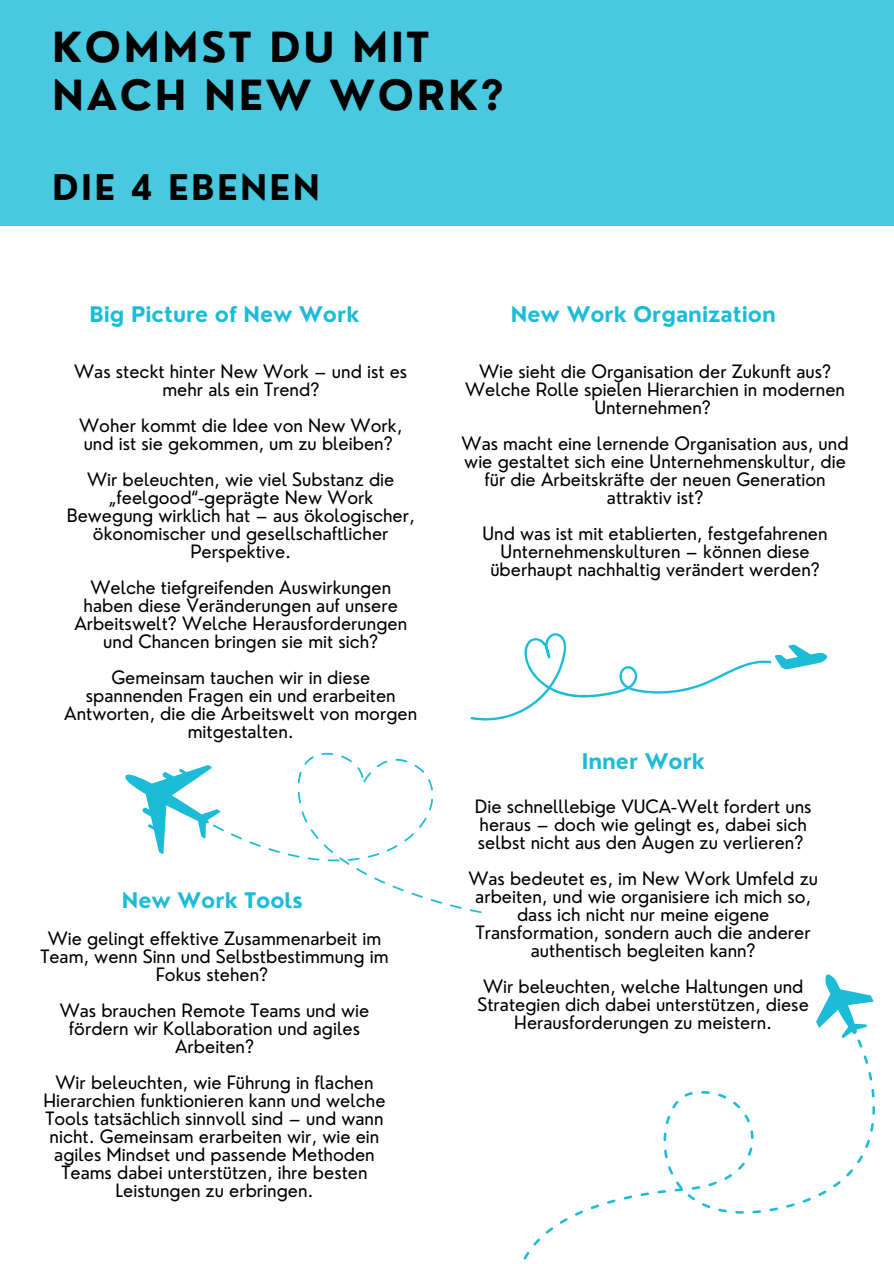
<style>
.page{position:relative;width:894px;height:1264px;background:#fff}
.page>*{position:absolute;margin:0;border:0;box-sizing:border-box;transform-origin:0 0}
.t1{font:700 40.5px/48.3px "Nourd";letter-spacing:.065em;color:#000}
.t2{font:700 34.5px "Nourd";letter-spacing:.065em;color:#000}
.t3{font:700 21px "Nourd";color:#1cbcd9}
.t4{font:18px/18px "Nourd";color:#000;text-align:center}
</style>
<div class="page">
<div style="left:0;top:0;width:893px;height:226px;background:#49c9e0"></div>
<svg style="left:816px;top:974px;width:57px;height:64px"></svg>
<svg style="left:523px;top:1039px;width:351px;height:221px"></svg>
<svg style="left:470px;top:633px;width:356px;height:88px"></svg>
<svg style="left:450px;top:904px;width:11px;height:4px"></svg>
<svg style="left:469px;top:909px;width:12px;height:4px"></svg>
<svg style="left:268px;top:848px;width:12px;height:4px"></svg>
<svg style="left:231px;top:833px;width:11px;height:6px"></svg>
<svg style="left:249px;top:841px;width:12px;height:5px"></svg>
<svg style="left:288px;top:752px;width:154px;height:151px"></svg>
<svg style="left:125px;top:765px;width:99px;height:89px"></svg>
<h1 class="t1" style="left:52px;top:22px;width:453px">KOMMST DU MIT<br>NACH NEW WORK?</h1>
<h2 class="t2" style="left:52px;top:166px;width:269px">DIE 4 EBENEN</h2>
<p class="t3" style="left:89px;top:301px;width:271px">Big Picture of New Work</p>
<p class="t3" style="left:511px;top:301px;width:266px">New Work Organization</p>
<p class="t4" style="left:479px;top:362px;width:353px">Wie sieht die Organisation der Zukunft aus?</p>
<p class="t4" style="left:465px;top:380px;width:381px">Welche Rolle spielen Hierarchien in modernen<br>Unternehmen?</p>
<p class="t4" style="left:461px;top:434px;width:388px">Was macht eine lernende Organisation aus, und wie gestaltet sich eine Unternehmenskultur, die für die Arbeitskräfte der neuen Generation attraktiv ist?</p>
<p class="t4" style="left:482px;top:524px;width:346px">Und was ist mit etablierten, festgefahrenen<br>Unternehmenskulturen – können diese überhaupt nachhaltig verändert werden?</p>
<h3 class="t4" style="left:74px;top:362px;width:334px">Was steckt hinter New Work – und ist es mehr als ein Trend?</h3>
<h3 class="t4" style="left:79px;top:416px;width:324px;text-align:left">Woher kommt die Idee von New Work, und ist sie gekommen, um zu bleiben?</h3>
<p class="t4" style="left:67px;top:470px;width:349px">Wir beleuchten, wie viel Substanz die „feelgood“-geprägte New Work<br>Bewegung wirklich hat – aus ökologischer, ökonomischer und gesellschaftlicher<br>Perspektive.</p>
<p class="t4" style="left:74px;top:578px;width:334px">Welche tiefgreifenden Auswirkungen haben diese Veränderungen auf unsere Arbeitswelt? Welche Herausforderungen und Chancen bringen sie mit sich?</p>
<p class="t4" style="left:64px;top:668px;width:354px">Gemeinsam tauchen wir in diese spannenden Fragen ein und erarbeiten<br>Antworten, die die Arbeitswelt von morgen mitgestalten.</p>
<p class="t3" style="left:122px;top:886px;width:182px">New Work Tools</p>
<h3 class="t4" style="left:40px;top:929px;width:349px">Wie gelingt effektive Zusammenarbeit im<br>Team, wenn Sinn und Selbstbestimmung im<br>Fokus stehen?</h3>
<p class="t4" style="left:60px;top:1001px;width:311px">Was brauchen Remote Teams und wie fördern wir Kollaboration und agiles<br>Arbeiten?</p>
<p class="t4" style="left:44px;top:1073px;width:343px">Wir beleuchten, wie Führung in flachen Hierarchien funktionieren kann und welche Tools tatsächlich sinnvoll sind – und wann nicht. Gemeinsam erarbeiten wir, wie ein agiles Mindset und passende Methoden Teams dabei unterstützen, ihre besten Leistungen zu erbringen.</p>
<p class="t3" style="left:581px;top:748px;width:125px">Inner Work</p>
<p class="t4" style="left:474px;top:797px;width:338px;text-align:left">Die schnelllebige VUCA-Welt fordert uns heraus – doch wie gelingt es, dabei sich selbst nicht aus den Augen zu verlieren?</p>
<h3 class="t4" style="left:468px;top:869px;width:351px">Was bedeutet es, im New Work Umfeld zu arbeiten, und wie organisiere ich mich so, dass ich nicht nur meine eigene Transformation, sondern auch die anderer authentisch begleiten kann?</h3>
<p class="t4" style="left:477px;top:977px;width:333px">Wir beleuchten, welche Haltungen und<br>Strategien dich dabei unterstützen, diese<br>Herausforderungen zu meistern.</p>
</div>
